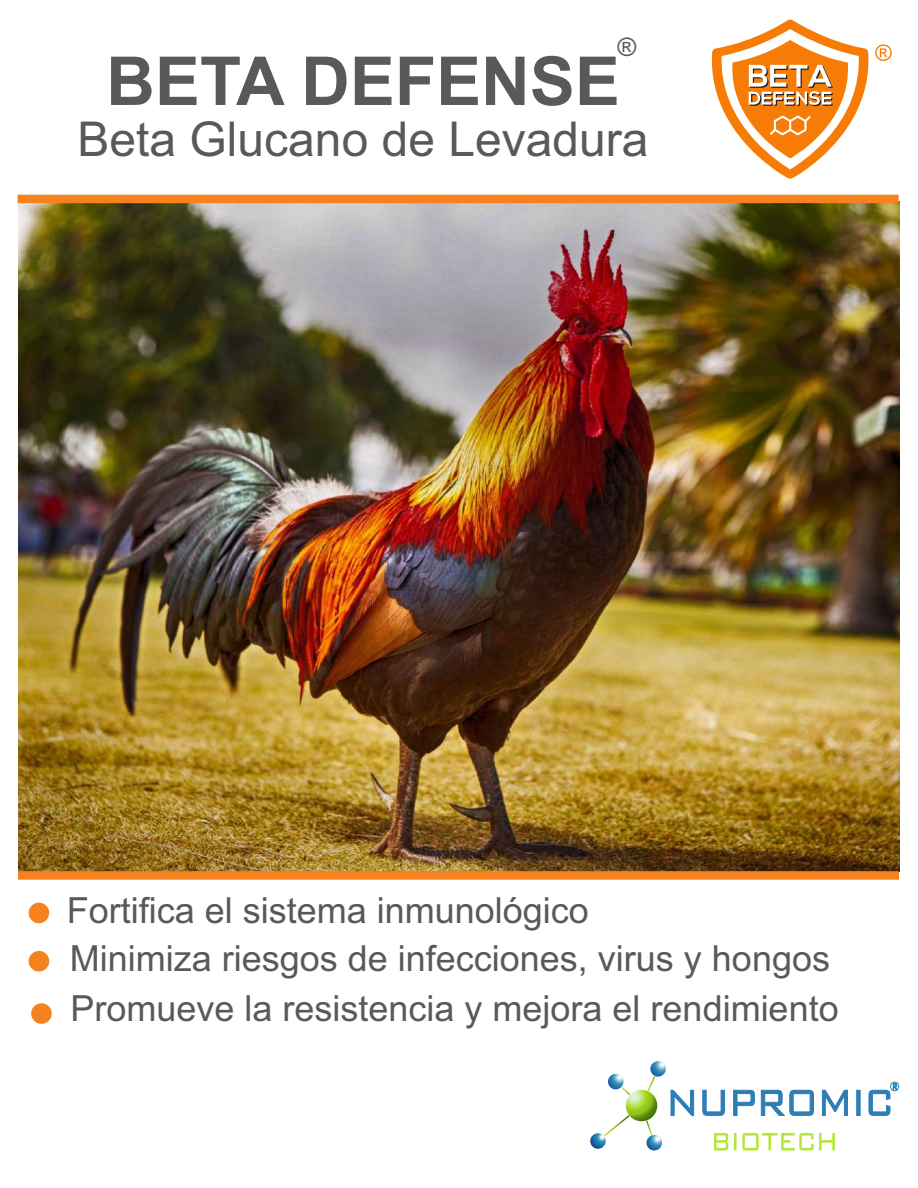
<style>
.page{position:relative;width:918px;height:1188px;background:#fff}
.page>*{position:absolute;margin:0;border:0;box-sizing:border-box;transform-origin:0 0}
.t1{font:82.8px "Arial";color:#f5821f}
.t2{font:700 67.5px "Arial";color:#58595b}
.t3{font:48px "Arial";color:#58595b}
.t4{font:36px/48.4px "Arial";color:#58595b}
.t5{font:25.5px "Arial";color:#58595b}
.s1{font-size:82.8px;color:#f5821f}
</style>
<div class="page">
<svg style="left:711px;top:19px;width:181px;height:160px"></svg>
<svg style="left:714px;top:1133px;width:121px;height:18px"></svg>
<svg style="left:650px;top:1061px;width:16px;height:16px"></svg>
<svg style="left:608px;top:1074px;width:15px;height:15px"></svg>
<svg style="left:590px;top:1133px;width:16px;height:16px"></svg>
<svg style="left:646px;top:1135px;width:16px;height:16px"></svg>
<svg style="left:626px;top:1090px;width:31px;height:31px"></svg>
<svg style="left:604px;top:1115px;width:25px;height:21px"></svg>
<svg style="left:646px;top:1121px;width:6px;height:14px"></svg>
<svg style="left:648px;top:1076px;width:7px;height:15px"></svg>
<svg style="left:621px;top:1087px;width:9px;height:8px"></svg>
<div style="left:890px;top:1082px;width:9px;height:9px;border:1px solid #2d7eb6;border-radius:50%"></div>
<svg style="left:671px;top:1083px;width:226px;height:33px"></svg>
<img style="left:18px;top:203px;width:881px;height:668px">
<div style="left:18px;top:871px;width:881px;height:9px;background:#f5821f"></div>
<div style="left:18px;top:195px;width:881px;height:8px;background:#f5821f"></div>
<p class="t5" style="left:618px;top:37px;width:20px">®</p>
<h2 class="t2" style="left:106px;top:56px;width:515px">BETA DEFENSE</h2>
<h3 class="t3" style="left:78px;top:121px;width:573px">Beta Glucano de Levadura</h3>
<h1 class="t1" style="left:24px;top:882px;width:30px">•</h1>
<h1 class="t1" style="left:24px;top:930px;width:30px">•</h1>
<p class="t4" style="left:67px;top:889px;width:765px">Fortifica el sistema inmunológico<br>Minimiza riesgos de infecciones, virus y hongos</p>
<p class="t4" style="left:27px;top:988px;width:813px"><span class="s1">•</span> Promueve la resistencia y mejora el rendimiento</p>
</div>
